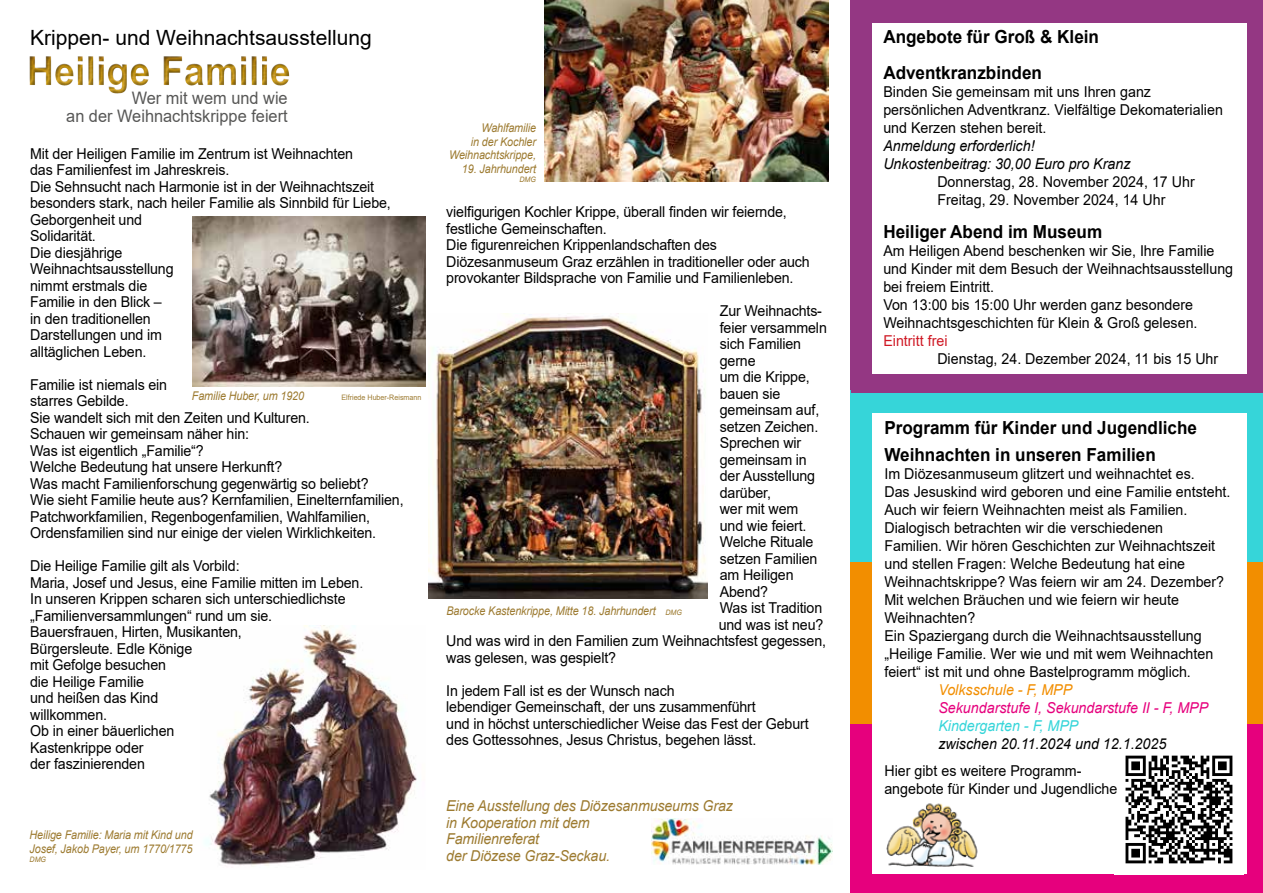
<style>
.page{position:relative;width:1263px;height:893px;background:#fff}
.page>*{position:absolute;margin:0;border:0;box-sizing:border-box;transform-origin:0 0}
.t1{font:21px "Arial";color:#000}
.t2{font:700 18px/36px "Arial";color:#000;scale:.95 1}
.t3{font:17.25px/17.4px "Arial";color:#575756;text-align:right;scale:.95 1}
.t4{font:15px/16.5px "Arial";letter-spacing:-.01em;color:#000;scale:.95 1}
.t5{font:italic 15px/16.5px "Arial";letter-spacing:-.01em;color:#9d7b31;scale:.95 1}
.t6{font:italic 15px/18px "Arial";color:#000;scale:.95 1}
.t7{font:italic 15px "Arial";color:#e6007d;scale:.95 1}
.t8{font:italic 15px "Arial";color:#36d5d9;scale:.95 1}
.t9{font:italic 15px "Arial";color:#f28e00;scale:.95 1}
.t10{font:15px "Arial";color:#cf1824;scale:.95 1}
.t11{font:italic 12px/13.5px "Arial";letter-spacing:-.01em;color:#9d7b31;scale:.9 1}
.t12{font:7.5px "Arial";color:#9d7b31;scale:.95 1}
.t13{font:italic 7.5px "Arial";color:#9d7b31;scale:.95 1}
</style>
<div class="page">
<img style="left:205px;top:626px;width:212px;height:240px">
<div style="left:850px;top:0;width:413px;height:406px;background:#943783"></div>
<div style="left:850px;top:677px;width:413px;height:216px;background:#e6007d"></div>
<div style="left:850px;top:538px;width:413px;height:186px;background:#f28e00"></div>
<div style="left:850px;top:390px;width:413px;height:172px;background:#36d5d9"></div>
<div style="left:872px;top:23px;width:374px;height:851px;background:#fff"></div>
<div style="left:851px;top:374px;width:412px;height:19px;background:#943783"></div>
<div style="left:850px;top:393px;width:413px;height:20px;background:#36d5d9"></div>
<div style="left:24px;top:50px;width:270px;height:49px;background:#000;opacity:.5"></div>
<img style="left:651px;top:819px;width:182px;height:45px">
<img style="left:192px;top:216px;width:233px;height:171px">
<img style="left:545px;top:0;width:284px;height:182px">
<img style="left:428px;top:314px;width:279px;height:284px">
<img style="left:1125px;top:755px;width:108px;height:109px">
<img style="left:886px;top:803px;width:92px;height:64px">
<h1 class="t1" style="left:30px;top:23px;width:343px">Krippen- und Weihnachtsausstellung</h1>
<p class="t3" style="left:66px;top:89px;width:235px">Wer mit wem und wie<br>an der Weihnachtskrippe feiert</p>
<p class="t4" style="left:30px;top:145px;width:381px">Mit der Heiligen Familie im Zentrum ist Weihnachten<br>das Familienfest im Jahreskreis.<br>Die Sehnsucht nach Harmonie ist in der Weihnachtszeit besonders stark, nach heiler Familie als Sinnbild für Liebe,<br>Geborgenheit und<br>Solidarität.<br>Die diesjährige<br>Weihnachtsausstellung<br>nimmt erstmals die<br>Familie in den Blick –<br>in den traditionellen<br>Darstellungen und im<br>alltäglichen Leben.</p>
<p class="t4" style="left:30px;top:376px;width:395px">Familie ist niemals ein<br>starres Gebilde.<br>Sie wandelt sich mit den Zeiten und Kulturen.<br>Schauen wir gemeinsam näher hin:<br>Was ist eigentlich „Familie“?<br>Welche Bedeutung hat unsere Herkunft?<br>Was macht Familienforschung gegenwärtig so beliebt?<br>Wie sieht Familie heute aus? Kernfamilien, Einelternfamilien, Patchworkfamilien, Regenbogenfamilien, Wahlfamilien, Ordensfamilien sind nur einige der vielen Wirklichkeiten.</p>
<p class="t4" style="left:30px;top:557px;width:352px">Die Heilige Familie gilt als Vorbild:<br>Maria, Josef und Jesus, eine Familie mitten im Leben.<br>In unseren Krippen scharen sich unterschiedlichste „Familienversammlungen“ rund um sie.<br>Bauersfrauen, Hirten, Musikanten,<br>Bürgersleute. Edle Könige<br>mit Gefolge besuchen<br>die Heilige Familie<br>und heißen das Kind<br>willkommen.<br>Ob in einer bäuerlichen<br>Kastenkrippe oder<br>der faszinierenden</p>
<p class="t11" style="left:192px;top:390px;width:126px">Familie Huber, um 1920</p>
<p class="t12" style="left:341px;top:393px;width:86px">Elfriede Huber-Reismann</p>
<p class="t11" style="left:30px;top:828px;width:183px">Heilige Familie: Maria mit Kind und<br>Josef, Jakob Payer, um 1770/1775</p>
<p class="t13" style="left:30px;top:854px;width:19px">DMG</p>
<p class="t11" style="left:449px;top:122px;width:98px;text-align:right">Wahlfamilie<br>in der Kochler<br>Weihnachtskrippe,</p>
<p class="t11" style="left:462px;top:162px;width:84px">19. Jahrhundert</p>
<p class="t13" style="left:519px;top:174px;width:19px">DMG</p>
<p class="t4" style="left:446px;top:204px;width:384px">vielfigurigen Kochler Krippe, überall finden wir feiernde, festliche Gemeinschaften.<br>Die figurenreichen Krippenlandschaften des Diözesanmuseum Graz erzählen in traditioneller oder auch provokanter Bildsprache von Familie und Familienleben.</p>
<p class="t4" style="left:720px;top:303px;width:109px">Zur Weihnachts-</p>
<p class="t4" style="left:720px;top:319px;width:114px">feier versammeln</p>
<p class="t4" style="left:720px;top:336px;width:87px">sich Familien</p>
<p class="t4" style="left:720px;top:352px;width:39px">gerne</p>
<p class="t4" style="left:720px;top:369px;width:96px">um die Krippe,</p>
<p class="t4" style="left:720px;top:385px;width:65px">bauen sie</p>
<p class="t4" style="left:720px;top:402px;width:106px">gemeinsam auf,</p>
<p class="t4" style="left:720px;top:418px;width:105px">setzen Zeichen.</p>
<p class="t4" style="left:720px;top:435px;width:87px">Sprechen wir</p>
<p class="t4" style="left:720px;top:451px;width:93px">gemeinsam in</p>
<p class="t4" style="left:720px;top:468px;width:102px">der Ausstellung</p>
<p class="t4" style="left:720px;top:484px;width:55px">darüber,</p>
<p class="t4" style="left:720px;top:501px;width:84px">wer mit wem</p>
<p class="t4" style="left:720px;top:517px;width:93px">und wie feiert.</p>
<p class="t4" style="left:720px;top:534px;width:100px">Welche Rituale</p>
<p class="t4" style="left:720px;top:550px;width:104px">setzen Familien</p>
<p class="t4" style="left:720px;top:567px;width:79px">am Heiligen</p>
<p class="t4" style="left:720px;top:583px;width:52px">Abend?</p>
<p class="t4" style="left:720px;top:600px;width:109px">Was ist Tradition</p>
<p class="t4" style="left:719px;top:616px;width:112px">und was ist neu?</p>
<p class="t4" style="left:446px;top:633px;width:401px">Und was wird in den Familien zum Weihnachtsfest gegessen,</p>
<p class="t4" style="left:446px;top:649px;width:180px">was gelesen, was gespielt?</p>
<p class="t4" style="left:446px;top:682px;width:383px">In jedem Fall ist es der Wunsch nach<br>lebendiger Gemeinschaft, der uns zusammenführt<br>und in höchst unterschiedlicher Weise das Fest der Geburt des Gottessohnes, Jesus Christus, begehen lässt.</p>
<p class="t11" style="left:446px;top:605px;width:234px">Barocke Kastenkrippe, Mitte 18. Jahrhundert</p>
<p class="t13" style="left:665px;top:608px;width:19px">DMG</p>
<p class="t5" style="left:446px;top:798px;width:303px">Eine Ausstellung des Diözesanmuseums Graz in Kooperation mit dem<br>Familienreferat<br>der Diözese Graz-Seckau.</p>
<p class="t2" style="left:883px;top:19px;width:229px">Angebote für Groß &amp; Klein<br>Adventkranzbinden</p>
<p class="t4" style="left:883px;top:83px;width:359px;line-height:18px">Binden Sie gemeinsam mit uns Ihren ganz persönlichen Adventkranz. Vielfältige Dekomaterialien und Kerzen stehen bereit.</p>
<p class="t6" style="left:883px;top:137px;width:262px">Anmeldung erforderlich!<br>Unkostenbeitrag: 30,00 Euro pro Kranz</p>
<p class="t4" style="left:937px;top:173px;width:272px;line-height:18px">Donnerstag, 28. November 2024, 17 Uhr<br>Freitag, 29. November 2024, 14 Uhr</p>
<p class="t2" style="left:883px;top:214px;width:232px">Heiliger Abend im Museum</p>
<p class="t4" style="left:883px;top:242px;width:370px;line-height:18px">Am Heiligen Abend beschenken wir Sie, Ihre Familie und Kinder mit dem Besuch der Weihnachtsausstellung bei freiem Eintritt.<br>Von 13:00 bis 15:00 Uhr werden ganz besondere Weihnachtsgeschichten für Klein &amp; Groß gelesen.</p>
<p class="t10" style="left:883px;top:331px;width:69px">Eintritt frei</p>
<p class="t4" style="left:937px;top:351px;width:297px">Dienstag, 24. Dezember 2024, 11 bis 15 Uhr</p>
<p class="t2" style="left:884px;top:414px;width:331px;line-height:27px">Programm für Kinder und Jugendliche<br>Weihnachten in unseren Familien</p>
<p class="t4" style="left:884px;top:464px;width:366px;line-height:18px">Im Diözesanmuseum glitzert und weihnachtet es.<br>Das Jesuskind wird geboren und eine Familie entsteht.<br>Auch wir feiern Weihnachten meist als Familien.<br>Dialogisch betrachten wir die verschiedenen<br>Familien. Wir hören Geschichten zur Weihnachtszeit und stellen Fragen: Welche Bedeutung hat eine Weihnachtskrippe? Was feiern wir am 24. Dezember?<br>Mit welchen Bräuchen und wie feiern wir heute Weihnachten?<br>Ein Spaziergang durch die Weihnachtsausstellung „Heilige Familie. Wer wie und mit wem Weihnachten feiert“ ist mit und ohne Bastelprogramm möglich.</p>
<p class="t9" style="left:938px;top:680px;width:142px">Volksschule - F, MPP</p>
<p class="t7" style="left:938px;top:698px;width:286px">Sekundarstufe I, Sekundarstufe II - F, MPP</p>
<p class="t8" style="left:938px;top:716px;width:149px">Kindergarten - F, MPP</p>
<p class="t6" style="left:938px;top:734px;width:241px">zwischen 20.11.2024 und 12.1.2025</p>
<p class="t4" style="left:884px;top:761px;width:247px;line-height:18px">Hier gibt es weitere Programm&shy;angebote für Kinder und Jugendliche</p>
</div>
